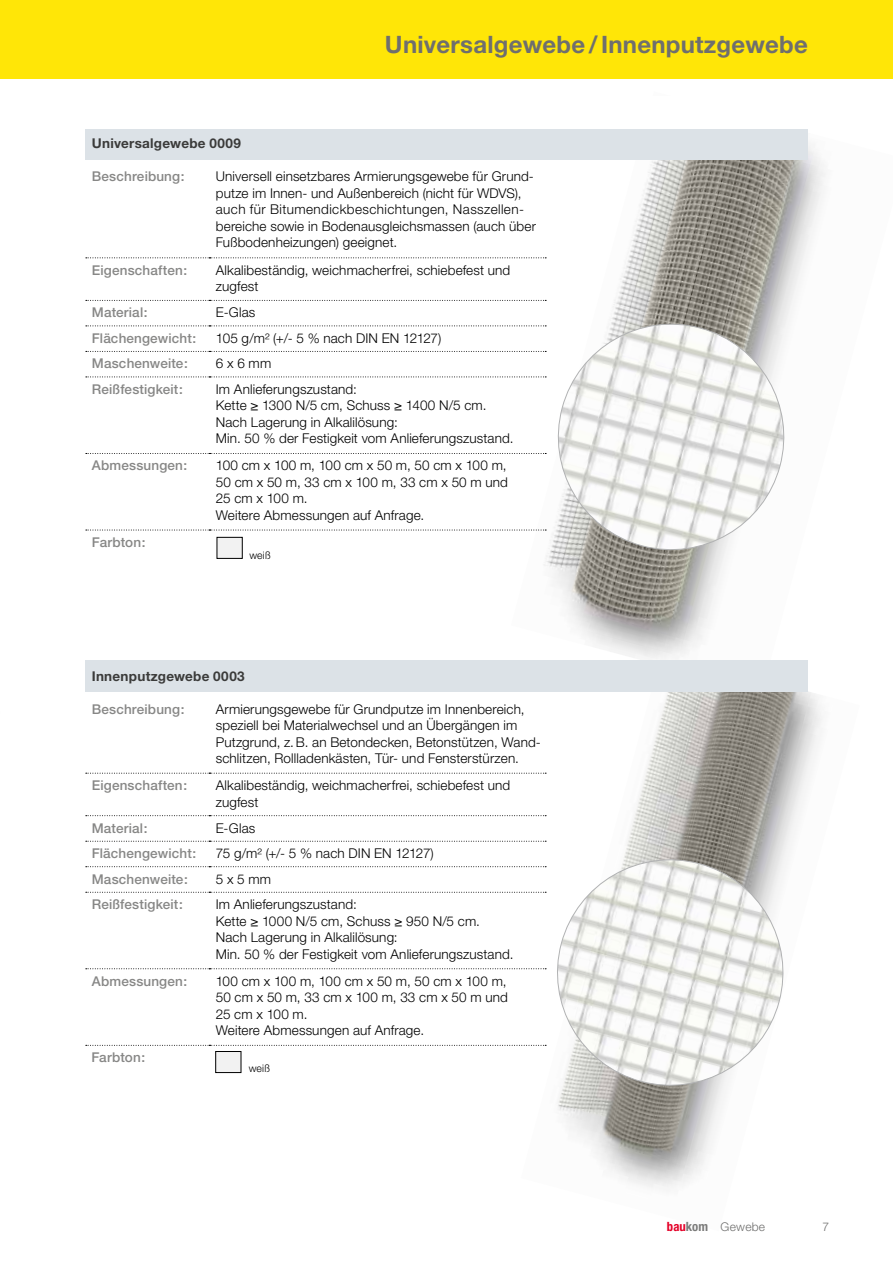
<style>
.page{position:relative;width:893px;height:1263px;background:#fff}
.page>*{position:absolute;margin:0;border:0;box-sizing:border-box;transform-origin:0 0}
.t1{font:700 24px "Helvetica Neue LT Pro";letter-spacing:.01em;color:#6f6f6e}
.t2{font:300 13.5px/16.5px "Helvetica Neue LT Pro";letter-spacing:.01em;color:#000}
.t3{font:500 13.5px "Helvetica Neue";letter-spacing:.01em;color:#878786}
.t4{font:700 13.5px "Helvetica Neue LT Pro";letter-spacing:.02em;color:#3b3b3a}
.t5{font:300 12px "Helvetica Neue";letter-spacing:.02em;color:#6f6f6e}
.t6{font:300 10.5px "Helvetica Neue LT Pro";letter-spacing:.015em;color:#000}
.s1{font-weight:700;font-stretch:condensed;font-size:12.75px;color:#e40028}
.s2{font-weight:700;font-stretch:condensed;font-size:12.75px;color:#7b7b7a}
</style>
<div class="page">
<img style="left:521px;top:692px;width:301px;height:496px">
<img style="left:511px;top:145px;width:315px;height:514px">
<svg style="left:545px;top:311px;width:252px;height:251px"></svg>
<svg style="left:544px;top:846px;width:252px;height:251px"></svg>
<div style="left:0;top:0;width:893px;height:79px;background:#ffe607"></div>
<div style="left:85px;top:128px;width:723px;height:32px;background:#dce2e7"></div>
<svg style="left:86px;top:257px;width:460px;height:1px"></svg>
<svg style="left:86px;top:300px;width:460px;height:1px"></svg>
<svg style="left:86px;top:325px;width:460px;height:1px"></svg>
<svg style="left:86px;top:351px;width:460px;height:1px"></svg>
<svg style="left:86px;top:377px;width:460px;height:1px"></svg>
<svg style="left:86px;top:453px;width:460px;height:1px"></svg>
<svg style="left:86px;top:530px;width:460px;height:1px"></svg>
<div style="left:85px;top:660px;width:723px;height:32px;background:#dce2e7"></div>
<svg style="left:86px;top:773px;width:460px;height:1px"></svg>
<svg style="left:86px;top:815px;width:460px;height:1px"></svg>
<svg style="left:86px;top:841px;width:460px;height:1px"></svg>
<svg style="left:86px;top:866px;width:460px;height:1px"></svg>
<svg style="left:86px;top:892px;width:460px;height:1px"></svg>
<svg style="left:86px;top:968px;width:460px;height:1px"></svg>
<svg style="left:86px;top:1045px;width:460px;height:1px"></svg>
<div style="left:217px;top:537px;width:25px;height:21px;background:#f2f2f2"></div>
<div style="left:216px;top:1051px;width:25px;height:21px;background:#f2f2f2"></div>
<div style="left:216px;top:1051px;width:25px;height:22px;border:1px solid #000"></div>
<h1 class="t1" style="left:385px;top:29px;width:424px">Universalgewebe /Innenputzgewebe</h1>
<p class="t4" style="left:92px;top:135px;width:151px">Universalgewebe 0009</p>
<p class="t3" style="left:92px;top:168px;width:94px">Beschreibung:</p>
<p class="t2" style="left:216px;top:168px;width:322px">Universell einsetzbares Armierungsgewebe für Grund&shy;putze im Innen- und Außenbereich (nicht für WDVS), auch für Bitumendickbeschichtungen, Nasszellen&shy;bereiche sowie in Bodenausgleichsmassen (auch über Fußbodenheizungen) geeignet.</p>
<p class="t3" style="left:92px;top:262px;width:97px">Eigenschaften:</p>
<p class="t2" style="left:216px;top:262px;width:296px">Alkalibeständig, weichmacherfrei, schiebefest und zugfest</p>
<p class="t3" style="left:92px;top:305px;width:57px">Material:</p>
<p class="t2" style="left:216px;top:304px;width:41px">E-Glas</p>
<p class="t3" style="left:92px;top:330px;width:106px">Flächengewicht:</p>
<p class="t2" style="left:216px;top:330px;width:227px">105 g/m² (+/- 5 % nach DIN EN 12127)</p>
<p class="t3" style="left:92px;top:356px;width:98px">Maschenweite:</p>
<p class="t2" style="left:216px;top:355px;width:57px">6 x 6 mm</p>
<p class="t3" style="left:92px;top:381px;width:93px">Reißfestigkeit:</p>
<p class="t2" style="left:216px;top:381px;width:299px">Im Anlieferungszustand:<br>Kette ≥ 1300 N/5 cm, Schuss ≥ 1400 N/5 cm.<br>Nach Lagerung in Alkalilösung:<br>Min. 50 % der Festigkeit vom Anlieferungszustand.</p>
<p class="t3" style="left:92px;top:458px;width:97px">Abmessungen:</p>
<p class="t2" style="left:216px;top:457px;width:294px">100 cm x 100 m, 100 cm x 50 m, 50 cm x 100 m,<br>50 cm x 50 m, 33 cm x 100 m, 33 cm x 50 m und<br>25 cm x 100 m.<br>Weitere Abmessungen auf Anfrage.</p>
<p class="t3" style="left:92px;top:534px;width:55px">Farbton:</p>
<p class="t6" style="left:249px;top:548px;width:23px">weiß</p>
<p class="t4" style="left:92px;top:668px;width:154px">Innenputzgewebe 0003</p>
<p class="t3" style="left:92px;top:701px;width:94px">Beschreibung:</p>
<p class="t2" style="left:216px;top:700px;width:327px">Armierungsgewebe für Grundputze im Innenbereich, speziell bei Materialwechsel und an Übergängen im Putzgrund, z.B. an Betondecken, Betonstützen, Wand&shy;schlitzen, Rollladenkästen, Tür- und Fensterstürzen.</p>
<p class="t3" style="left:92px;top:777px;width:97px">Eigenschaften:</p>
<p class="t2" style="left:216px;top:777px;width:296px">Alkalibeständig, weichmacherfrei, schiebefest und zugfest</p>
<p class="t3" style="left:92px;top:820px;width:57px">Material:</p>
<p class="t2" style="left:216px;top:819px;width:41px">E-Glas</p>
<p class="t3" style="left:92px;top:845px;width:106px">Flächengewicht:</p>
<p class="t2" style="left:216px;top:845px;width:220px">75 g/m² (+/- 5 % nach DIN EN 12127)</p>
<p class="t3" style="left:92px;top:871px;width:98px">Maschenweite:</p>
<p class="t2" style="left:216px;top:870px;width:57px">5 x 5 mm</p>
<p class="t3" style="left:92px;top:896px;width:93px">Reißfestigkeit:</p>
<p class="t2" style="left:216px;top:896px;width:299px">Im Anlieferungszustand:<br>Kette ≥ 1000 N/5 cm, Schuss ≥ 950 N/5 cm.<br>Nach Lagerung in Alkalilösung:<br>Min. 50 % der Festigkeit vom Anlieferungszustand.</p>
<p class="t3" style="left:92px;top:973px;width:97px">Abmessungen:</p>
<p class="t2" style="left:216px;top:972px;width:294px">100 cm x 100 m, 100 cm x 50 m, 50 cm x 100 m,<br>50 cm x 50 m, 33 cm x 100 m, 33 cm x 50 m und<br>25 cm x 100 m.<br>Weitere Abmessungen auf Anfrage.</p>
<p class="t3" style="left:91px;top:1049px;width:55px">Farbton:</p>
<p class="t6" style="left:249px;top:1062px;width:23px">weiß</p>
<p class="t5" style="left:667px;top:1220px;width:100px"><span class="s1">bau</span><span class="s2">kom</span> Gewebe</p>
<p class="t5" style="left:822px;top:1220px;width:8px">7</p>
</div>
